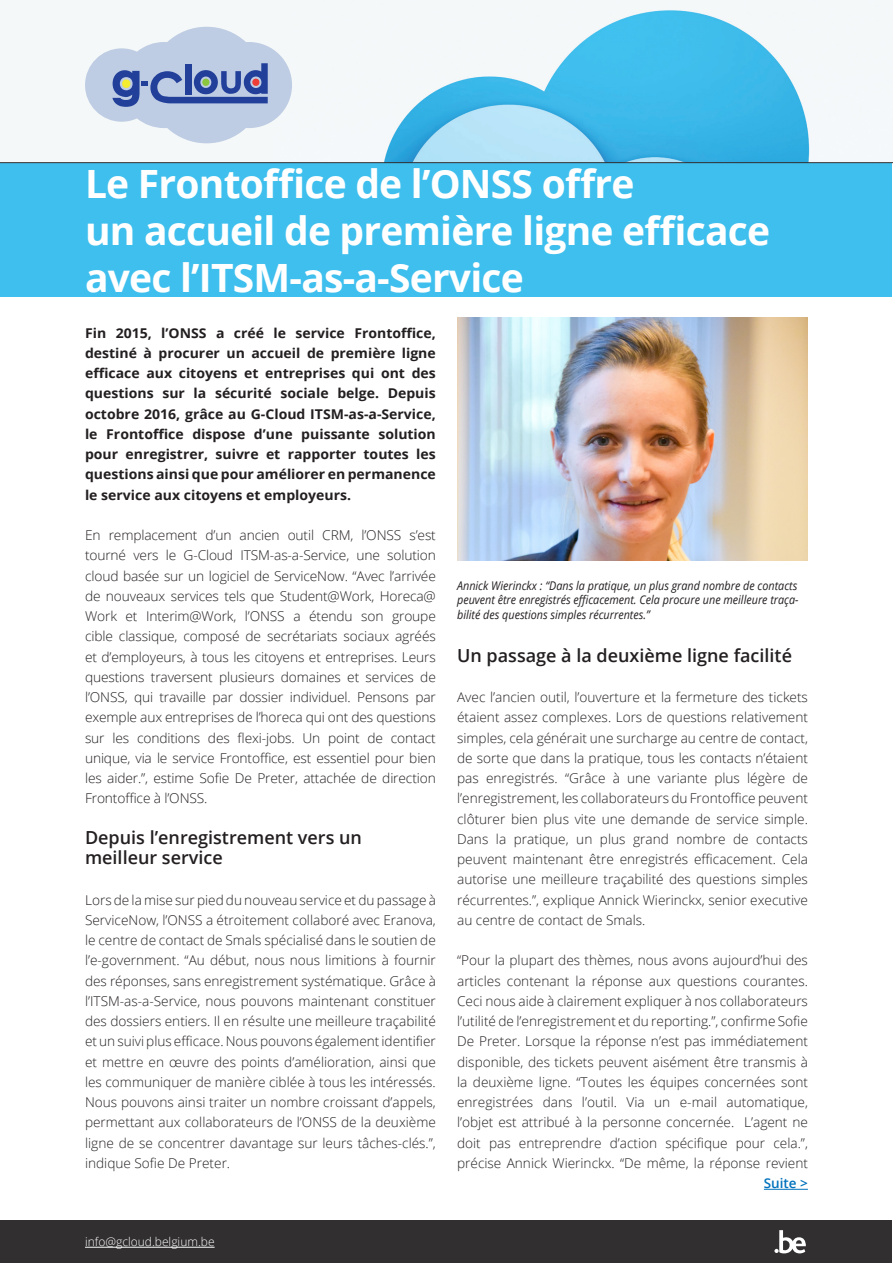
<style>
.page{position:relative;width:893px;height:1263px;background:#fff}
.page>*{position:absolute;margin:0;border:0;box-sizing:border-box;transform-origin:0 0}
.t1{font:700 39px/46.8px "Open Sans";letter-spacing:-.02em;color:#fff}
.titre{font:600 18px/20.2px "Open Sans";color:#231f20}
.t2{font:300 13.5px/20.2px "Open Sans";color:#231f20;text-align:justify}
.t3{font:700 13.5px/20.2px "Open Sans";color:#231f20;text-align:justify;scale:1.04 1}
.t4{font:600 13.5px "Open Sans";color:#0072bc}
.t5{font:italic 12px/14.4px "Open Sans";color:#231f20;text-align:justify;scale:.9 1}
.t6{font:300 12px "Open Sans";color:#fff}
</style>
<div class="page">
<div style="left:0;top:163px;width:892px;height:134px;background:#3fbfed"></div>
<div style="left:0;top:1220px;width:892px;height:43px;background:#312f30"></div>
<div style="left:0;top:0;width:893px;height:163px;background:#f5f8f9"></div>
<img style="left:384px;top:10px;width:426px;height:152px">
<hr style="left:0;top:162px;width:893px;height:1px;background:#312f30">
<hr style="left:764px;top:1189px;width:44px;height:1px;background:#0072bc">
<svg style="left:774px;top:1230px;width:32px;height:23px"></svg>
<hr style="left:85px;top:1247px;width:130px;height:1px;background:#fff">
<svg style="left:85px;top:27px;width:207px;height:116px"></svg>
<img style="left:457px;top:317px;width:351px;height:243px">
<p class="t1" style="left:85px;top:159px;width:686px">Le Frontoffice de l’ONSS offre<br>un accueil de première ligne efficace avec l’ITSM-as-a-Service</p>
<p class="t3" style="left:85px;top:322px;width:339px">Fin 2015, l’ONSS a créé le service Frontoffice, destiné à procurer un accueil de première ligne efficace aux citoyens et entreprises qui ont des questions sur la sécurité sociale belge. Depuis octobre 2016, grâce au G-Cloud ITSM-as-a-Service, le Frontoffice dispose d’une puissante solution pour enregistrer, suivre et rapporter toutes les questions ainsi que pour améliorer en permanence le service aux citoyens et employeurs.</p>
<p class="t2" style="left:85px;top:525px;width:352px">En remplacement d’un ancien outil CRM, l’ONSS s’est tourné vers le G-Cloud ITSM-as-a-Service, une solution cloud basée sur un logiciel de ServiceNow. “Avec l’arrivée de nouveaux services tels que Student@Work, Horeca@ Work et Interim@Work, l’ONSS a étendu son groupe cible classique, composé de secrétariats sociaux agréés et d’employeurs, à tous les citoyens et entreprises. Leurs questions traversent plusieurs domaines et services de l’ONSS, qui travaille par dossier individuel. Pensons par exemple aux entreprises de l’horeca qui ont des questions sur les conditions des flexi-jobs. Un point de contact unique, via le service Frontoffice, est essentiel pour bien les aider.”, estime Sofie De Preter, attachée de direction Frontoffice à l’ONSS.</p>
<p class="titre" style="left:85px;top:827px;width:278px">Depuis l’enregistrement vers un meilleur service</p>
<p class="t2" style="left:85px;top:889px;width:352px">Lors de la mise sur pied du nouveau service et du passage à ServiceNow, l’ONSS a étroitement collaboré avec Eranova, le centre de contact de Smals spécialisé dans le soutien de l’e-government. “Au début, nous nous limitions à fournir des réponses, sans enregistrement systématique. Grâce à l’ITSM-as-a-Service, nous pouvons maintenant constituer des dossiers entiers. Il en résulte une meilleure traçabilité et un suivi plus efficace. Nous pouvons également identifier et mettre en œuvre des points d’amélioration, ainsi que les communiquer de manière ciblée à tous les intéressés.<br>Nous pouvons ainsi traiter un nombre croissant d’appels, permettant aux collaborateurs de l’ONSS de la deuxième ligne de se concentrer davantage sur leurs tâches-clés.”, indique Sofie De Preter.</p>
<p class="t6" style="left:85px;top:1234px;width:131px">info@gcloud.belgium.be</p>
<p class="t5" style="left:457px;top:578px;width:381px">Annick Wierinckx : “Dans la pratique, un plus grand nombre de contacts peuvent être enregistrés efficacement. Cela procure une meilleure traça&shy;bilité des questions simples récurrentes.”</p>
<p class="titre" style="left:457px;top:644px;width:336px">Un passage à la deuxième ligne facilité</p>
<p class="t2" style="left:457px;top:687px;width:352px">Avec l’ancien outil, l’ouverture et la fermeture des tickets étaient assez complexes. Lors de questions relativement simples, cela générait une surcharge au centre de contact, de sorte que dans la pratique, tous les contacts n’étaient pas enregistrés. “Grâce à une variante plus légère de l’enregistrement, les collaborateurs du Frontoffice peuvent clôturer bien plus vite une demande de service simple.<br>Dans la pratique, un plus grand nombre de contacts peuvent maintenant être enregistrés efficacement. Cela autorise une meilleure traçabilité des questions simples récurrentes.”, explique Annick Wierinckx, senior executive au centre de contact de Smals.</p>
<p class="t2" style="left:457px;top:950px;width:352px">“Pour la plupart des thèmes, nous avons aujourd’hui des articles contenant la réponse aux questions courantes.<br>Ceci nous aide à clairement expliquer à nos collaborateurs l’utilité de l’enregistrement et du reporting.”, confirme Sofie De Preter. Lorsque la réponse n’est pas immédiatement disponible, des tickets peuvent aisément être transmis à la deuxième ligne. “Toutes les équipes concernées sont enregistrées dans l’outil. Via un e-mail automatique, l’objet est attribué à la personne concernée. L’agent ne doit pas entreprendre d’action spécifique pour cela.”, précise Annick Wierinckx. “De même, la réponse revient</p>
<p class="t4" style="left:764px;top:1174px;width:46px">Suite &gt;</p>
</div>
